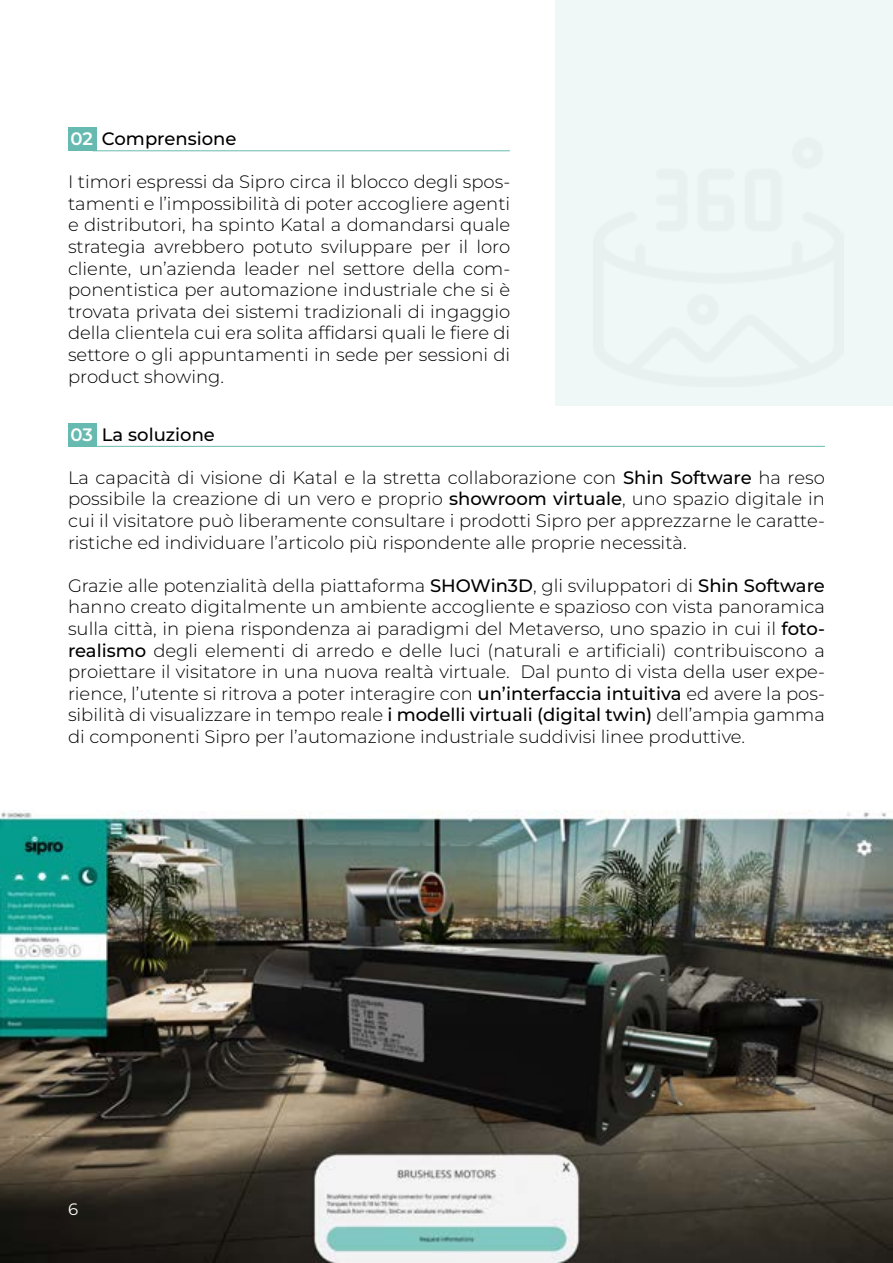
<style>
.page{position:relative;width:893px;height:1263px;background:#fff}
.page>*{position:absolute;margin:0;border:0;box-sizing:border-box;transform-origin:0 0}
.t1{font:300 18px/21.6px "Montserrat";color:#000;text-align:justify}
.t2{font:500 18px "Montserrat";color:#000}
.t3{font:600 18px "Montserrat";color:#fff}
.t4{font:16.5px "Montserrat";color:#fff}
.s1{font-weight:500}
</style>
<div class="page">
<img style="left:0;top:810px;width:893px;height:453px">
<div style="left:68px;top:128px;width:29px;height:23px;background:#67baaf"></div>
<hr style="left:93px;top:150px;width:416px;height:1px;background:#67baaf">
<div style="left:68px;top:423px;width:29px;height:24px;background:#67baaf"></div>
<hr style="left:93px;top:446px;width:732px;height:1px;background:#67baaf">
<div style="left:555px;top:0;width:338px;height:405px;background:#f0f8f7"></div>
<p class="t2" style="left:102px;top:127px;width:136px">Comprensione</p>
<p class="t1" style="left:68px;top:171px;width:444px">I timori espressi da Sipro circa il blocco degli spos&shy;tamenti e l’impossibilità di poter accogliere agenti e distributori, ha spinto Katal a domandarsi quale strategia avrebbero potuto sviluppare per il loro cliente, un’azienda leader nel settore della com&shy;ponentistica per automazione industriale che si è trovata privata dei sistemi tradizionali di ingaggio della clientela cui era solita affidarsi quali le fiere di settore o gli appuntamenti in sede per sessioni di product showing.</p>
<p class="t3" style="left:70px;top:127px;width:24px">02</p>
<p class="t2" style="left:102px;top:422px;width:115px">La soluzione</p>
<p class="t1" style="left:68px;top:466px;width:758px">La capacità di visione di Katal e la stretta collaborazione con <span class="s1">Shin Software</span> ha reso possibile la creazione di un vero e proprio <span class="s1">showroom virtuale</span>, uno spazio digitale in cui il visitatore può liberamente consultare i prodotti Sipro per apprezzarne le caratte&shy;ristiche ed individuare l’articolo più rispondente alle proprie necessità.</p>
<p class="t1" style="left:68px;top:574px;width:758px">Grazie alle potenzialità della piattaforma <span class="s1">SHOWin3D</span>, gli sviluppatori di <span class="s1">Shin Software </span>hanno creato digitalmente un ambiente accogliente e spazioso con vista panoramica sulla città, in piena rispondenza ai paradigmi del Metaverso, uno spazio in cui il <span class="s1">foto&shy;realismo</span> degli elementi di arredo e delle luci (naturali e artificiali) contribuiscono a proiettare il visitatore in una nuova realtà virtuale. Dal punto di vista della user expe&shy;rience, l’utente si ritrova a poter interagire con <span class="s1">un’interfaccia intuitiva</span> ed avere la pos&shy;sibilità di visualizzare in tempo reale <span class="s1">i modelli virtuali (digital twin)</span> dell’ampia gamma di componenti Sipro per l’automazione industriale suddivisi linee produttive.</p>
<p class="t3" style="left:71px;top:422px;width:24px">03</p>
<p class="t4" style="left:68px;top:1198px;width:12px">6</p>
</div>
